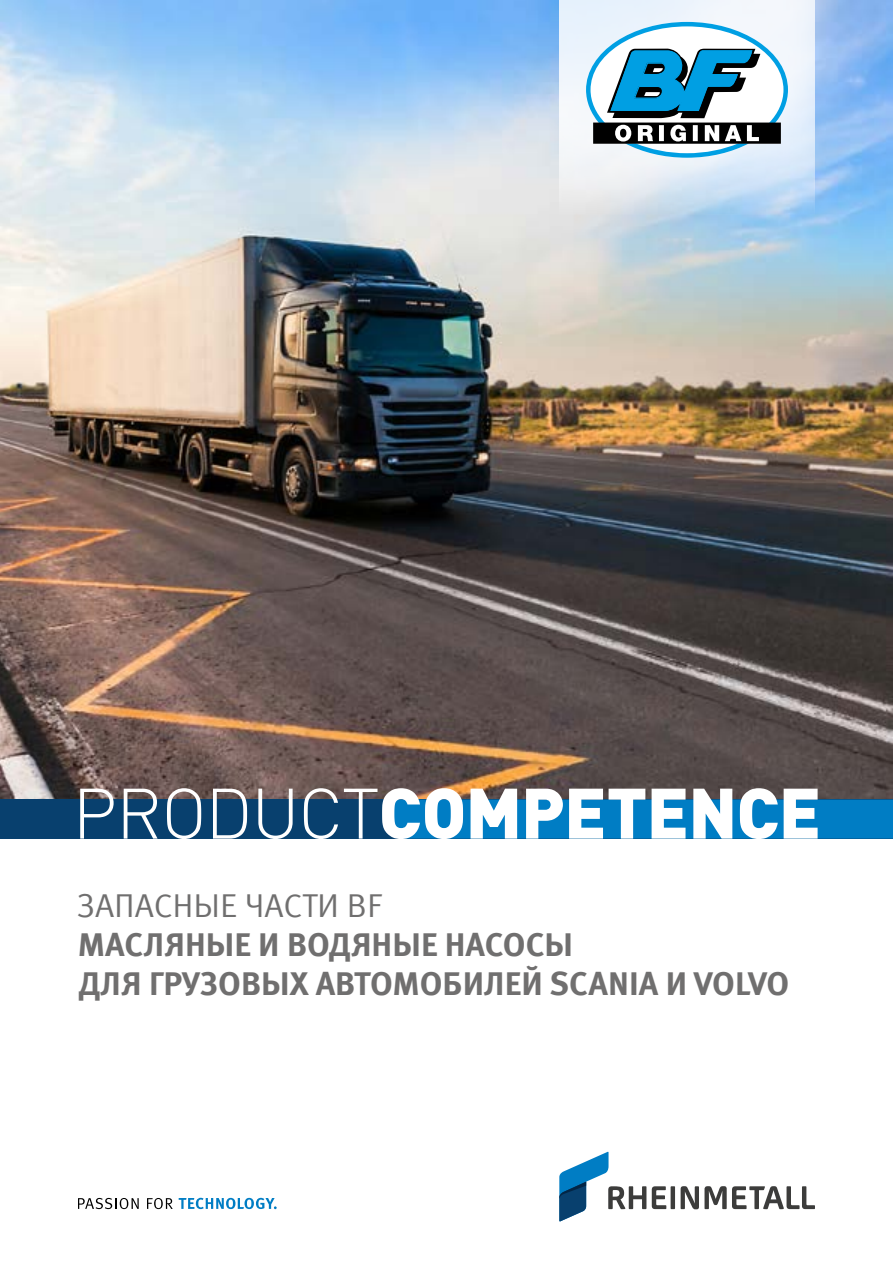
<style>
.page{position:relative;width:893px;height:1263px;background:#fff}
.page>*{position:absolute;margin:0;border:0;box-sizing:border-box;transform-origin:0 0}
.t1{font:900 70.2px "DIN Offc";letter-spacing:-.015em;color:#fff}
.t2{font:700 33px/39px "Meta Offc Pro";color:#706f6f}
.t3{font:33px "Meta Offc Pro Norm";color:#706f6f}
.s1{font-weight:300}
</style>
<div class="page">
<img style="left:0;top:0;width:893px;height:800px">
<div style="left:0;top:800px;width:893px;height:38px;background:#08406e"></div>
<div style="left:390px;top:800px;width:503px;height:38px;background:#007dc4"></div>
<svg style="left:559px;top:0;width:256px;height:215px"></svg>
<svg style="left:586px;top:22px;width:202px;height:136px"></svg>
<svg style="left:559px;top:1152px;width:256px;height:69px"></svg>
<svg style="left:78px;top:1198px;width:61px;height:11px"></svg>
<svg style="left:147px;top:1198px;width:26px;height:11px"></svg>
<svg style="left:179px;top:1198px;width:98px;height:11px"></svg>
<h1 class="t1" style="left:72px;top:766px;width:750px"><span class="s1">PRODUCT</span>COMPETENCE</h1>
<p class="t3" style="left:77px;top:880px;width:306px">ЗАПАСНЫЕ ЧАСТИ BF</p>
<p class="t2" style="left:78px;top:922px;width:713px">МАСЛЯНЫЕ И ВОДЯНЫЕ НАСОСЫ<br>ДЛЯ ГРУЗОВЫХ АВТОМОБИЛЕЙ SCANIA И VOLVO</p>
</div>
